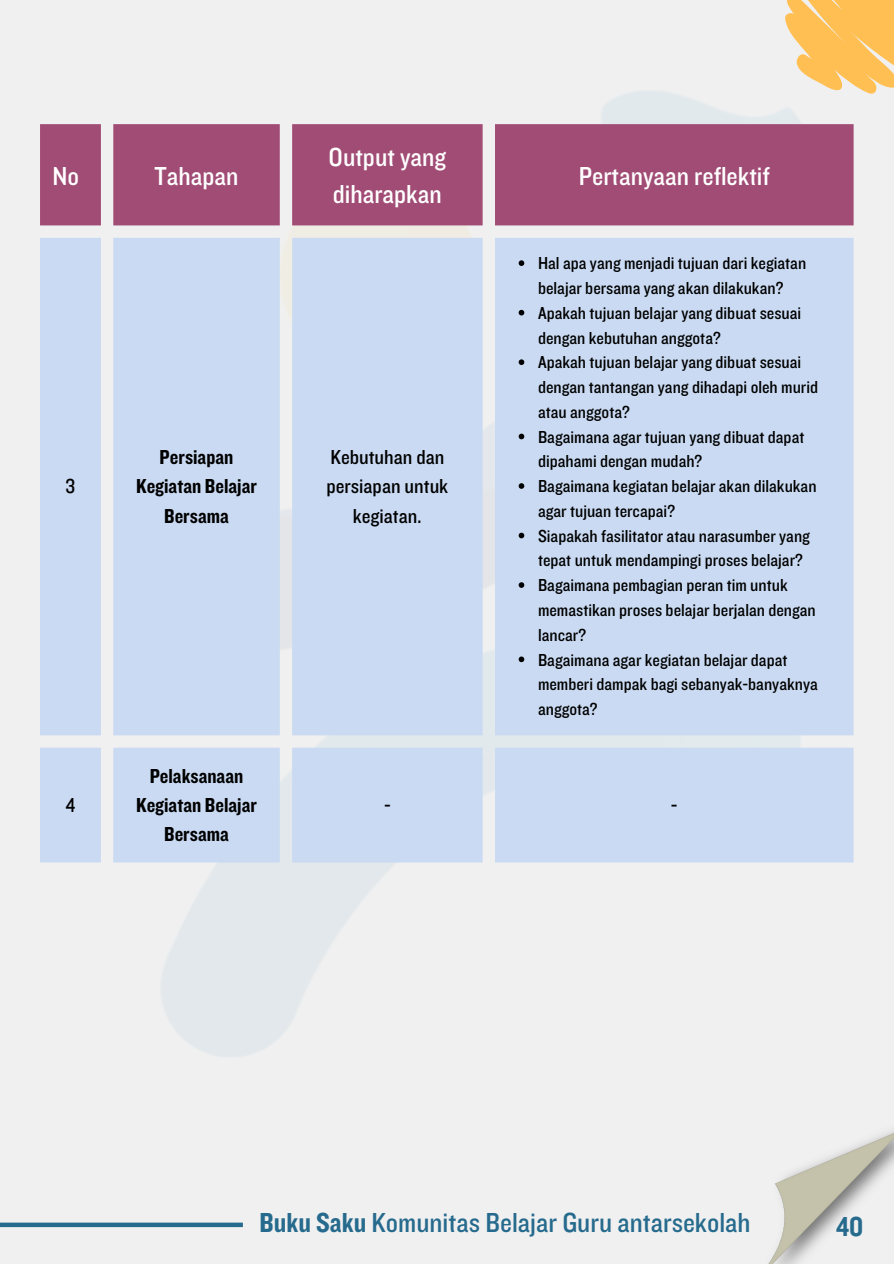
<style>
.page{position:relative;width:894px;height:1264px;background:#fff}
.page>*{position:absolute;margin:0;border:0;box-sizing:border-box;transform-origin:0 0}
.t1{font:28.5px "Knockout 30";color:#266a8d}
.t2{font:28.5px "Knockout 50";color:#266a8d}
.t3{font:27px/37.2px "Knockout 30";color:#fff}
.t4{font:21px/29.2px "Knockout 50";color:#000;text-align:center}
.t5{font:21px/29.2px "Knockout 30";color:#000;text-align:center}
.t6{font:18px/24.8px "Knockout 30";color:#000}
.s1{font-family:"Knockout 50"}
</style>
<div class="page">
<div style="left:0;top:0;width:893px;height:1263px;background:#f0f0f0"></div>
<svg style="left:779px;top:0;width:114px;height:111px"></svg>
<div style="left:40px;top:124px;width:813px;height:101px;background:#a14c75"></div>
<div style="left:40px;top:238px;width:813px;height:624px;background:#c9daf2"></div>
<svg style="left:518px;top:260px;width:6px;height:6px"></svg>
<svg style="left:518px;top:310px;width:6px;height:5px"></svg>
<svg style="left:518px;top:359px;width:6px;height:6px"></svg>
<svg style="left:518px;top:433px;width:6px;height:6px"></svg>
<svg style="left:518px;top:483px;width:6px;height:6px"></svg>
<svg style="left:518px;top:532px;width:6px;height:6px"></svg>
<svg style="left:518px;top:582px;width:6px;height:6px"></svg>
<svg style="left:518px;top:656px;width:6px;height:6px"></svg>
<img style="left:769px;top:1131px;width:124px;height:132px">
<div style="left:0;top:1222px;width:243px;height:5px;background:#266a8d"></div>
<p class="t3" style="left:52px;top:157px;width:28px">No</p>
<p class="t3" style="left:154px;top:157px;width:85px">Tahapan</p>
<p class="t3" style="left:328px;top:137px;width:119px">Output yang diharapkan</p>
<p class="t5" style="left:66px;top:471px;width:11px">3</p>
<p class="t4" style="left:136px;top:442px;width:122px">Persiapan<br>Kegiatan Belajar<br>Bersama</p>
<p class="t5" style="left:326px;top:442px;width:123px">Kebutuhan dan persiapan untuk kegiatan.</p>
<p class="t3" style="left:578px;top:157px;width:192px">Pertanyaan reflektif</p>
<p class="t6" style="left:538px;top:250px;width:269px">Hal apa yang menjadi tujuan dari kegiatan belajar bersama yang akan dilakukan?</p>
<p class="t6" style="left:538px;top:300px;width:265px">Apakah tujuan belajar yang dibuat sesuai dengan kebutuhan anggota?</p>
<p class="t6" style="left:538px;top:349px;width:281px">Apakah tujuan belajar yang dibuat sesuai dengan tantangan yang dihadapi oleh murid atau anggota?</p>
<p class="t6" style="left:538px;top:424px;width:268px">Bagaimana agar tujuan yang dibuat dapat dipahami dengan mudah?</p>
<p class="t6" style="left:538px;top:473px;width:280px">Bagaimana kegiatan belajar akan dilakukan agar tujuan tercapai?</p>
<p class="t6" style="left:538px;top:523px;width:273px">Siapakah fasilitator atau narasumber yang tepat untuk mendampingi proses belajar?</p>
<p class="t6" style="left:538px;top:572px;width:279px">Bagaimana pembagian peran tim untuk memastikan proses belajar berjalan dengan lancar?</p>
<p class="t6" style="left:538px;top:646px;width:281px">Bagaimana agar kegiatan belajar dapat memberi dampak bagi sebanyak-banyaknya anggota?</p>
<p class="t5" style="left:66px;top:789px;width:11px">4</p>
<p class="t4" style="left:136px;top:760px;width:122px">Pelaksanaan<br>Kegiatan Belajar<br>Bersama</p>
<p class="t5" style="left:384px;top:789px;width:8px">-</p>
<p class="t5" style="left:670px;top:789px;width:8px">-</p>
<p class="t1" style="left:259px;top:1204px;width:492px"><span class="s1">Buku Saku</span> Komunitas Belajar Guru antarsekolah</p>
<p class="t2" style="left:836px;top:1208px;width:29px">40</p>
</div>
